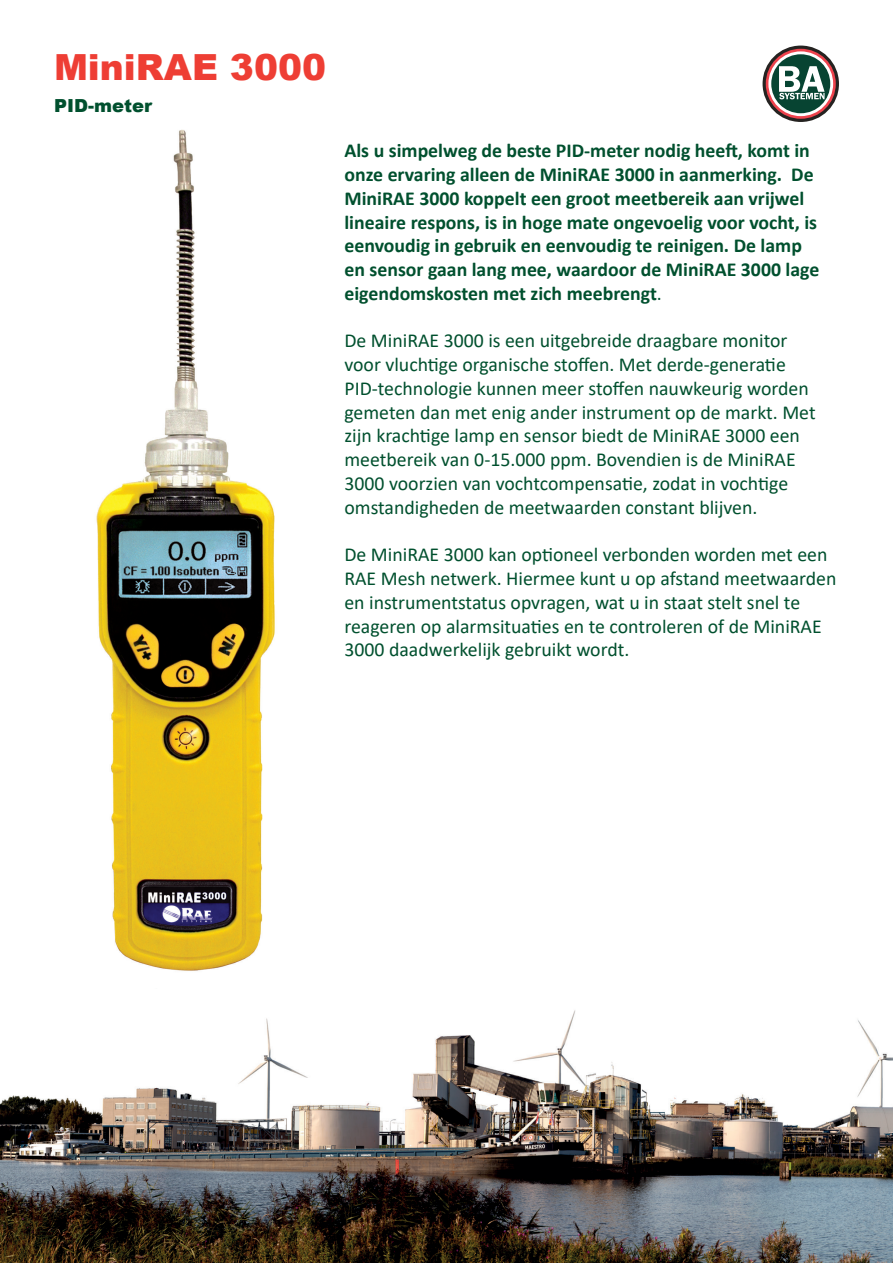
<style>
.page{position:relative;width:893px;height:1263px;background:#fff}
.page>*{position:absolute;margin:0;border:0;box-sizing:border-box;transform-origin:0 0}
.t1{font:900 36px "Arial";color:#ee3e34}
.t2{font:19.8px/23.7px "Calibri";color:#00502e}
.t3{font:700 19.8px/23.7px "Calibri";color:#00502e}
.t4{font:900 18px "Arial";color:#00502e}
.s1{font-weight:400}
</style>
<div class="page">
<img style="left:0;top:1010px;width:893px;height:253px">
<img style="left:96px;top:129px;width:179px;height:842px">
<svg style="left:763px;top:46px;width:76px;height:76px"></svg>
<svg style="left:766px;top:49px;width:70px;height:70px"></svg>
<svg style="left:768px;top:51px;width:65px;height:65px"></svg>
<div style="left:771px;top:54px;width:59px;height:59px;background:#074432;border-radius:50%"></div>
<svg style="left:779px;top:66px;width:46px;height:33px"></svg>
<p class="t1" style="left:54px;top:41px;width:274px">MiniRAE 3000</p>
<p class="t4" style="left:54px;top:93px;width:99px">PID-meter</p>
<p class="t3" style="left:344px;top:139px;width:476px">Als u simpelweg de beste PID-meter nodig heeft, komt in onze ervaring alleen de MiniRAE 3000 in aanmerking. De MiniRAE 3000 koppelt een groot meetbereik aan vrijwel lineaire respons, is in hoge mate ongevoelig voor vocht, is eenvoudig in gebruik en eenvoudig te reinigen. De lamp en sensor gaan lang mee, waardoor de MiniRAE 3000 lage eigendomskosten met zich meebrengt<span class="s1">.</span></p>
<p class="t2" style="left:344px;top:328px;width:473px">De MiniRAE 3000 is een uitgebreide draagbare monitor voor vluchtige organische stoffen. Met derde-generatie PID-technologie kunnen meer stoffen nauwkeurig worden gemeten dan met enig ander instrument op de markt. Met zijn krachtige lamp en sensor biedt de MiniRAE 3000 een meetbereik van 0-15.000 ppm. Bovendien is de MiniRAE 3000 voorzien van vochtcompensatie, zodat in vochtige omstandigheden de meetwaarden constant blijven.</p>
<p class="t2" style="left:344px;top:542px;width:494px">De MiniRAE 3000 kan optioneel verbonden worden met een RAE Mesh netwerk. Hiermee kunt u op afstand meetwaarden en instrumentstatus opvragen, wat u in staat stelt snel te reageren op alarmsituaties en te controleren of de MiniRAE 3000 daadwerkelijk gebruikt wordt.</p>
</div>
